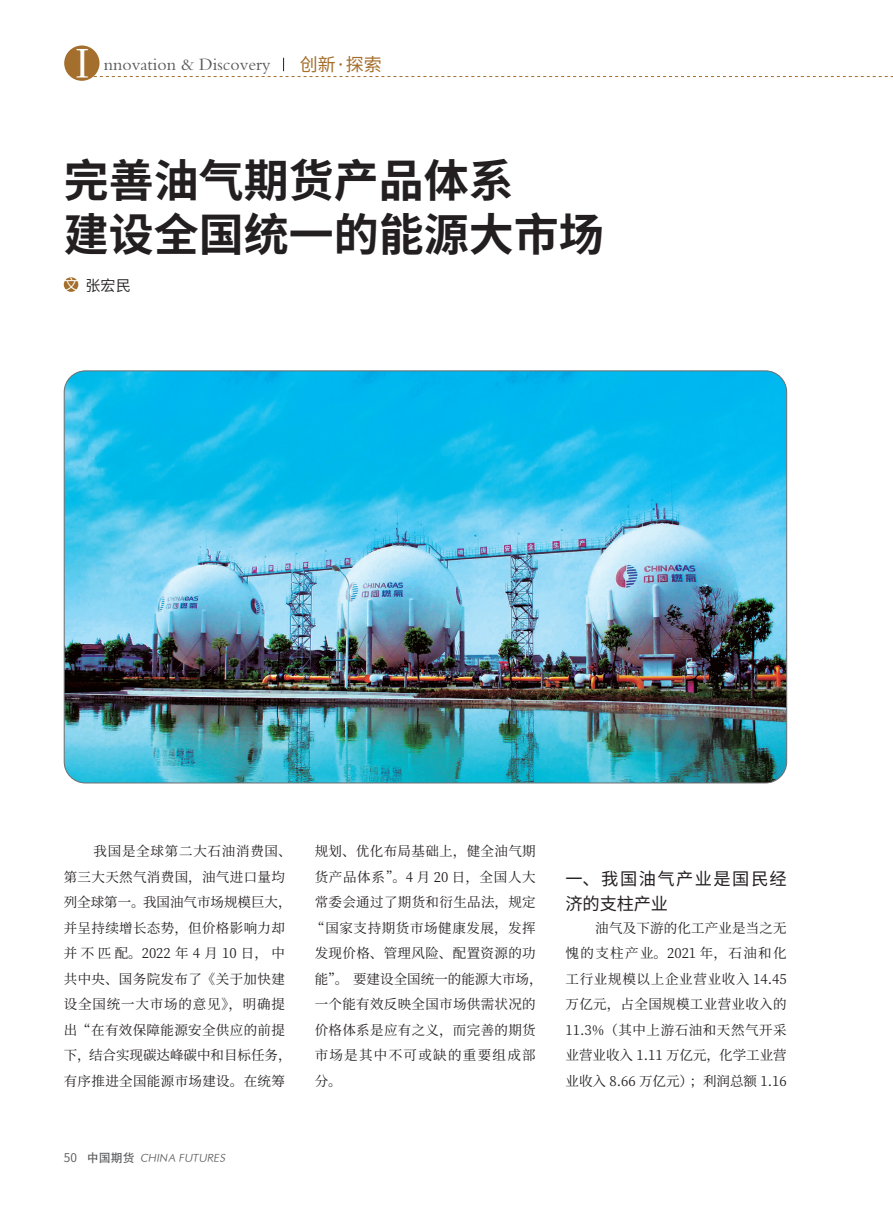
<style>
.page{position:relative;width:893px;height:1212px;background:#fff}
.page>*{position:absolute;margin:0;border:0;box-sizing:border-box;transform-origin:0 0}
.t1{font:700 45px/54px "Source Han Sans CN";color:#231f20}
.t2{font:42px "FZXSSJW GB1 0";color:#fff}
.t3{font:18px "FZKTK GBK1 0";color:#57585a}
.t4{font:18px "Source Han Sans CN";color:#a46e2c}
.t5{font:17.25px/25.5px "Source Han Sans CN";letter-spacing:.085em;color:#231f20}
.t6{font:15px "Source Han Sans CN";color:#231f20}
.t7{font:13.5px/25.5px "Source Han Serif CN";letter-spacing:.025em;color:#231f20}
.t8{font:12px "FZSKBXKJW GB1 0";color:#57585a}
.s1{color:#fff}
.s2{font-family:"Source Han Sans CN"}
.s3{font-family:"FZHTK GBK1 0"}
</style>
<div class="page">
<div style="left:64px;top:45px;width:35px;height:36px;background:#a46e2c;border-radius:50%"></div>
<svg style="left:93px;top:58px;width:800px;height:19px"></svg>
<div style="left:64px;top:277px;width:14px;height:15px;background:#a46e2c;border-radius:50%"></div>
<img style="left:64px;top:371px;width:723px;height:412px">
<h2 class="t2" style="left:76px;top:42px;width:15px">I</h2>
<h3 class="t3" style="left:104px;top:55px;width:168px">nnovation &amp; Discovery</h3>
<h3 class="t4" style="left:300px;top:54px;width:84px">创新·探索</h3>
<h1 class="t1" style="left:64px;top:154px;width:542px">完善油气期货产品体系<br>建设全国统一的能源大市场</h1>
<p class="t6" style="left:64px;top:277px;width:68px"><span class="s1">文</span>张宏民</p>
<p class="t7" style="left:64px;top:838px;width:229px;text-indent:30px">我国是全球第二大石油消费国、第三大天然气消费国，油气进口量均列全球第一。我国油气市场规模巨大，并呈持续增长态势，但价格影响力却并不匹配。2022年4月10日，中共中央、国务院发布了《关于加快建设全国统一大市场的意见》，明确提出“在有效保障能源安全供应的前提下，结合实现碳达峰碳中和目标任务，有序推进全国能源市场建设。在统筹</p>
<p class="t7" style="left:311px;top:839px;width:233px">规划、优化布局基础上，健全油气期货产品体系”。4 月 20 日，全国人大常委会通过了期货和衍生品法，规定“国家支持期货市场健康发展，发挥发现价格、管理风险、配置资源的功能”。 要建设全国统一的能源大市场，一个能有效反映全国市场供需状况的价格体系是应有之义，而完善的期货市场是其中不可或缺的重要组成部分。</p>
<p class="t8" style="left:64px;top:1151px;width:164px"><span class="s2">50</span> <span class="s3">中国期货</span> CHINA FUTURES</p>
<p class="t5" style="left:566px;top:866px;width:223px">一、我国油气产业是国民经济的支柱产业</p>
<p class="t7" style="left:566px;top:915px;width:223px;text-align:justify;text-indent:30px">油气及下游的化工产业是当之无愧的支柱产业。2021 年，石油和化工行业规模以上企业营业收入 14.45万亿元，占全国规模工业营业收入的11.3%（其中上游石油和天然气开采业营业收入 1.11 万亿元，化学工业营业收入 8.66 万亿元）；利润总额 1.16</p>
</div>
